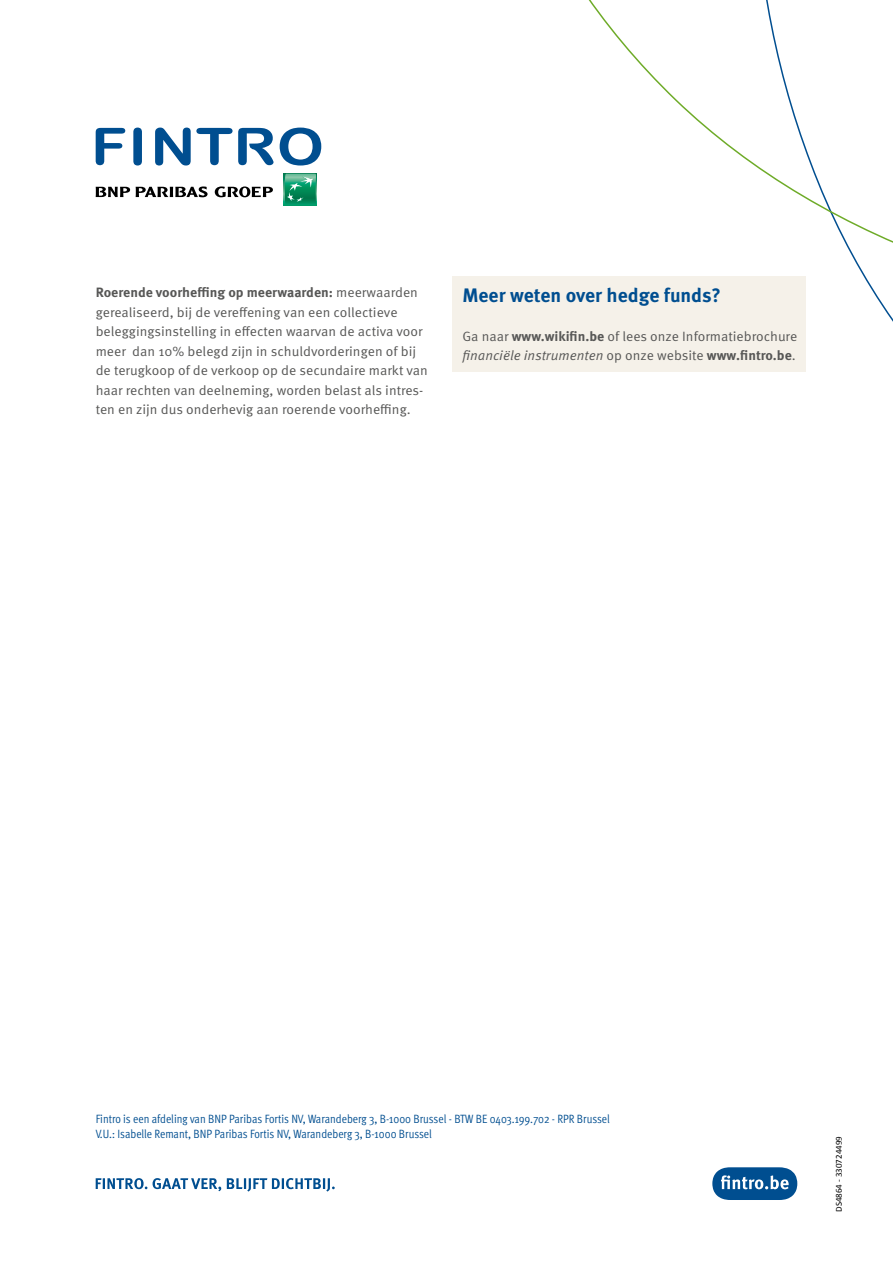
<style>
.page{position:relative;width:893px;height:1263px;background:#fff}
.page>*{position:absolute;margin:0;border:0;box-sizing:border-box;transform-origin:0 0}
.t1{font:700 19.5px "Meta OT";color:#004e90}
.t2{font:13.5px/19.5px "Meta OT Norm";color:#575756}
.t3{font:13.5px "Meta OT Norm Ita";color:#575756}
.t4{font:700 13.5px "Meta OT";color:#575756}
.t5{font:12px/15px "Meta OT Cond Norm";color:#004e90}
.t6{font:9px "Calibri";color:#000}
.s1{font-family:"Meta OT Norm";font-weight:400}
.s2{font-family:"Meta OT";font-weight:700}
.s3{font-family:"Meta OT Norm"}
</style>
<div class="page">
<svg style="left:712px;top:1167px;width:85px;height:33px"></svg>
<svg style="left:588px;top:0;width:305px;height:322px"></svg>
<svg style="left:96px;top:1178px;width:239px;height:13px"></svg>
<svg style="left:96px;top:128px;width:29px;height:37px"></svg>
<svg style="left:133px;top:128px;width:9px;height:37px"></svg>
<svg style="left:280px;top:128px;width:41px;height:37px"></svg>
<svg style="left:155px;top:128px;width:119px;height:37px"></svg>
<svg style="left:96px;top:187px;width:34px;height:10px"></svg>
<svg style="left:136px;top:186px;width:72px;height:11px"></svg>
<svg style="left:215px;top:186px;width:58px;height:11px"></svg>
<svg style="left:284px;top:173px;width:33px;height:33px"></svg>
<svg style="left:285px;top:174px;width:31px;height:31px"></svg>
<div style="left:452px;top:276px;width:354px;height:96px;background:#f5f1e9"></div>
<p class="t4" style="left:96px;top:284px;width:324px">Roerende voorheffing op meerwaarden: <span class="s1">meerwaarden</span></p>
<p class="t2" style="left:96px;top:302px;width:334px">gerealiseerd, bij de vereffening van een collectieve beleggingsinstelling in effecten waarvan de activa voor meer dan 10% belegd zijn in schuldvorderingen of bij de terugkoop of de verkoop op de secundaire markt van haar rechten van deelneming, worden belast als intres&shy;ten en zijn dus onderhevig aan roerende voorheffing.</p>
<h1 class="t1" style="left:462px;top:283px;width:260px">Meer weten over hedge funds?</h1>
<p class="t2" style="left:462px;top:326px;width:336px">Ga naar <span class="s2">www.wikifin.be</span> of lees onze Informatiebrochure</p>
<p class="t3" style="left:462px;top:348px;width:335px">financiële instrumenten <span class="s3">op onze website</span> <span class="s2">www.fintro.be</span><span class="s3">.</span></p>
<p class="t5" style="left:96px;top:1111px;width:516px">Fintro is een afdeling van BNP Paribas Fortis NV, Warandeberg 3, B‑1000 Brussel - BTW BE 0403.199.702 - RPR Brussel<br>V.U.: Isabelle Remant, BNP Paribas Fortis NV, Warandeberg 3, B‑1000 Brussel</p>
<p class="t6" style="left:833px;top:1212px;width:77px;rotate:-90deg">DS4864 - 330724499</p>
</div>
